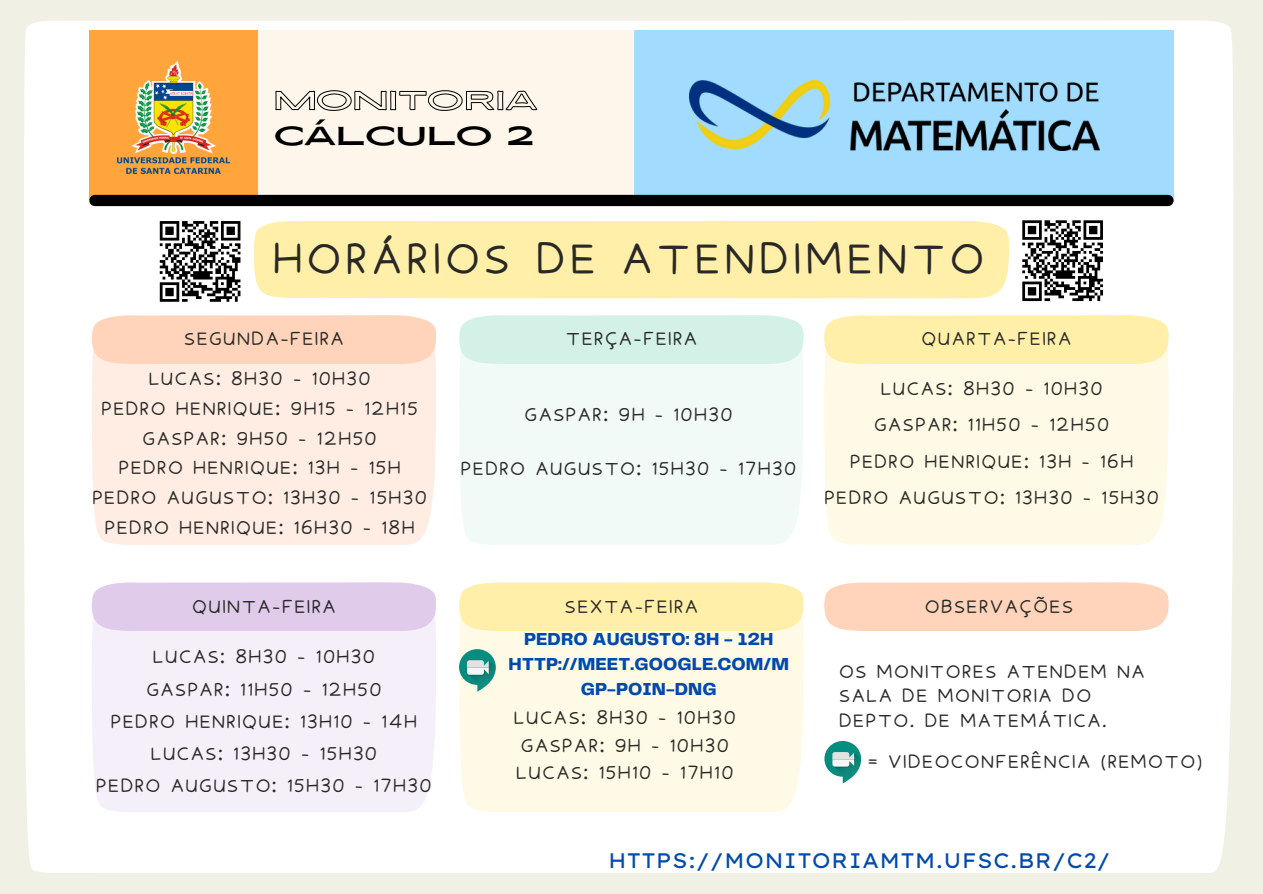
<style>
.page{position:relative;width:1263px;height:894px;background:#fff}
.page>*{position:absolute;margin:0;border:0;box-sizing:border-box;transform-origin:0 0}
.t1{font:42px "Irene Florentina";letter-spacing:.025em;color:#282826}
.t2{font:25.8px "Ayr Lucidity Expand";letter-spacing:.01em;color:#000}
.t3{font:21px "Lexend Exa";letter-spacing:.01em;color:#004aad}
.t4{font:18px/24.8px "Irene Florentina";letter-spacing:.005em;color:#282826}
.t5{font:800 18px/24.8px "Telegraf";letter-spacing:.005em;color:#004aad;text-align:center}
</style>
<div class="page">
<div style="left:0;top:0;width:1263px;height:893px;background:#f1f0e5"></div>
<div style="left:24px;top:21px;width:1209px;height:851px;background:#fff"></div>
<div style="left:824px;top:364px;width:344px;height:181px;background:#fffae5"></div>
<div style="left:459px;top:364px;width:345px;height:181px;background:#f1faf7"></div>
<div style="left:459px;top:631px;width:345px;height:181px;background:#fffae5"></div>
<div style="left:92px;top:364px;width:344px;height:181px;background:#ffede3"></div>
<div style="left:92px;top:631px;width:344px;height:181px;background:#f5eff9"></div>
<div style="left:824px;top:315px;width:344px;height:49px;background:#ffefa8"></div>
<div style="left:459px;top:315px;width:345px;height:49px;background:#d3f1e7"></div>
<div style="left:459px;top:582px;width:345px;height:49px;background:#ffefa8"></div>
<div style="left:92px;top:315px;width:344px;height:49px;background:#ffd4bb"></div>
<div style="left:92px;top:582px;width:344px;height:49px;background:#e0cbeb"></div>
<div style="left:824px;top:582px;width:344px;height:49px;background:#ffd4bb"></div>
<div style="left:89px;top:31px;width:169px;height:169px;background:#ffa53b"></div>
<img style="left:117px;top:111px;width:113px;height:62px">
<div style="left:616px;top:31px;width:558px;height:171px;background:#a1dcff"></div>
<img style="left:690px;top:81px;width:409px;height:69px">
<div style="left:258px;top:31px;width:375px;height:168px;background:#fff6eb"></div>
<div style="left:95px;top:195px;width:1073px;height:11px;background:#000"></div>
<div style="left:254px;top:221px;width:755px;height:77px;background:#ffefa8"></div>
<svg style="left:24px;top:21px;width:514px;height:90px"></svg>
<div style="left:1017px;top:215px;width:91px;height:91px;background:#fff"></div>
<svg style="left:1022px;top:220px;width:81px;height:82px"></svg>
<div style="left:154px;top:215px;width:92px;height:92px;background:#fff"></div>
<svg style="left:159px;top:221px;width:82px;height:81px"></svg>
<img style="left:459px;top:648px;width:37px;height:1px">
<svg style="left:459px;top:649px;width:45px;height:42px"></svg>
<svg style="left:824px;top:740px;width:45px;height:43px;background:#94cac5"></svg>
<p class="t2" style="left:274px;top:120px;width:264px">CÁLCULO 2</p>
<p class="t1" style="left:271px;top:232px;width:716px">HORÁRIOS DE ATENDIMENTO</p>
<p class="t4" style="left:183px;top:326px;width:163px">SEGUNDA-FEIRA</p>
<p class="t4" style="left:148px;top:366px;width:225px">LUCAS: 8H30 - 10H30</p>
<p class="t4" style="left:101px;top:396px;width:319px">PEDRO HENRIQUE: 9H15 - 12H15</p>
<p class="t4" style="left:142px;top:426px;width:237px">GASPAR: 9H50 - 12H50</p>
<p class="t4" style="left:118px;top:455px;width:285px">PEDRO HENRIQUE: 13H - 15H</p>
<p class="t4" style="left:92px;top:485px;width:337px">PEDRO AUGUSTO: 13H30 - 15H30</p>
<p class="t4" style="left:104px;top:515px;width:313px">PEDRO HENRIQUE: 16H30 - 18H</p>
<p class="t4" style="left:192px;top:593px;width:146px">QUINTA-FEIRA</p>
<p class="t4" style="left:152px;top:644px;width:225px">LUCAS: 8H30 - 10H30</p>
<p class="t4" style="left:146px;top:676px;width:238px">GASPAR: 11H50 - 12H50</p>
<p class="t4" style="left:110px;top:709px;width:309px">PEDRO HENRIQUE: 13H10 - 14H</p>
<p class="t4" style="left:150px;top:741px;width:229px">LUCAS: 13H30 - 15H30</p>
<p class="t4" style="left:96px;top:773px;width:338px">PEDRO AUGUSTO: 15H30 - 17H30</p>
<h2 class="t4" style="left:565px;top:326px;width:134px">TERÇA-FEIRA</h2>
<h2 class="t4" style="left:921px;top:326px;width:153px">QUARTA-FEIRA</h2>
<p class="t4" style="left:524px;top:402px;width:211px">GASPAR: 9H - 10H30</p>
<p class="t4" style="left:460px;top:456px;width:338px">PEDRO AUGUSTO: 15H30 - 17H30</p>
<p class="t4" style="left:880px;top:376px;width:225px">LUCAS: 8H30 - 10H30</p>
<p class="t4" style="left:873px;top:412px;width:238px">GASPAR: 11H50 - 12H50</p>
<p class="t4" style="left:849px;top:449px;width:286px">PEDRO HENRIQUE: 13H - 16H</p>
<p class="t4" style="left:824px;top:485px;width:337px">PEDRO AUGUSTO: 13H30 - 15H30</p>
<p class="t4" style="left:564px;top:593px;width:136px">SEXTA-FEIRA</p>
<p class="t5" style="left:509px;top:627px;width:282px">PEDRO AUGUSTO: 8H - 12H<br>HTTP://MEET.GOOGLE.COM/M<br>GP-POIN-DNG</p>
<p class="t4" style="left:513px;top:705px;width:225px">LUCAS: 8H30 - 10H30</p>
<p class="t4" style="left:520px;top:732px;width:211px">GASPAR: 9H - 10H30</p>
<p class="t4" style="left:516px;top:759px;width:220px">LUCAS: 15H10 - 17H10</p>
<p class="t4" style="left:924px;top:593px;width:151px">OBSERVAÇÕES</p>
<p class="t4" style="left:838px;top:658px;width:308px">OS MONITORES ATENDEM NA<br>SALA DE MONITORIA DO<br>DEPTO. DE MATEMÁTICA.</p>
<p class="t4" style="left:867px;top:749px;width:337px">= VIDEOCONFERÊNCIA (REMOTO)</p>
<p class="t3" style="left:608px;top:846px;width:504px">HTTPS://MONITORIAMTM.UFSC.BR/C2/</p>
</div>
